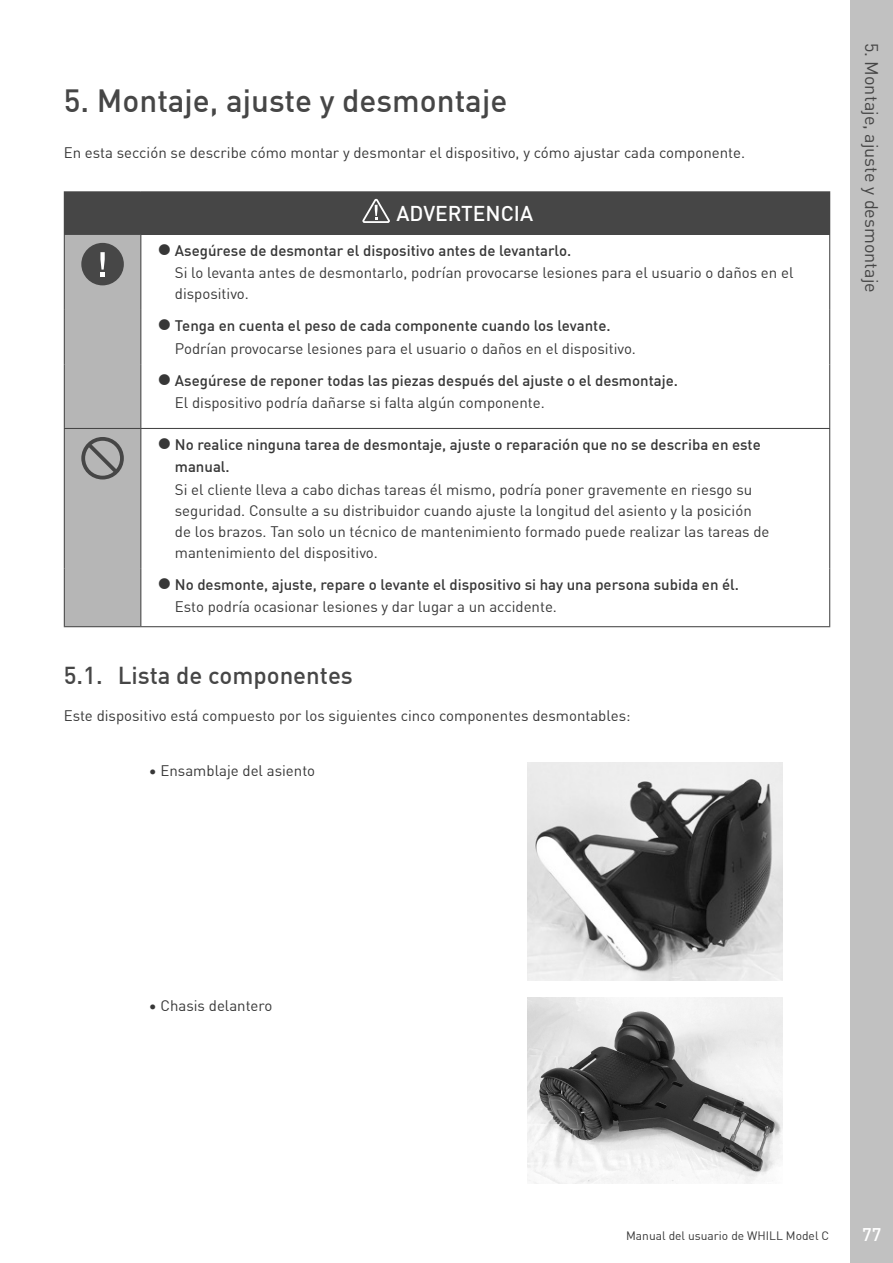
<style>
.page{position:relative;width:893px;height:1263px;background:#fff}
.page>*{position:absolute;margin:0;border:0;box-sizing:border-box;transform-origin:0 0}
.t1{font:500 31.5px "DIN Offc";color:#464646}
.t2{font:500 24px "DIN Offc";color:#464646}
.t3{font:500 21px "DIN Offc";color:#fff}
.t4{font:18px "DIN Offc";color:#464646}
.t5{font:500 18px "DIN Offc";color:#fff}
.t6{font:15px/21px "DIN Offc";color:#373737}
.t7{font:500 15px/22.5px "DIN Offc";color:#373737}
.t8{font:12px "DIN Offc";color:#373737}
</style>
<div class="page">
<div style="left:850px;top:0;width:43px;height:1263px;background:#c1c1c1"></div>
<div style="left:64px;top:192px;width:766px;height:42px;background:#464646"></div>
<hr style="left:64px;top:191px;width:77px;height:1px;background:#464646">
<hr style="left:141px;top:191px;width:689px;height:1px;background:#464646">
<hr style="left:141px;top:234px;width:689px;height:1px;background:#464646">
<hr style="left:829px;top:235px;width:1px;height:75px;background:#464646">
<hr style="left:829px;top:310px;width:1px;height:54px;background:#464646">
<hr style="left:829px;top:364px;width:1px;height:64px;background:#464646">
<hr style="left:141px;top:428px;width:689px;height:1px;background:#464646">
<hr style="left:829px;top:429px;width:1px;height:139px;background:#464646">
<hr style="left:829px;top:568px;width:1px;height:58px;background:#464646">
<hr style="left:141px;top:626px;width:689px;height:1px;background:#464646">
<svg style="left:362px;top:198px;width:28px;height:25px"></svg>
<svg style="left:64px;top:234px;width:77px;height:393px;background:#a5a5a5"></svg>
<img style="left:527px;top:763px;width:255px;height:218px">
<img style="left:527px;top:998px;width:255px;height:185px">
<h1 class="t1" style="left:64px;top:80px;width:445px">5. Montaje, ajuste y desmontaje</h1>
<p class="t6" style="left:64px;top:142px;width:683px">En esta sección se describe cómo montar y desmontar el dispositivo y, cómo ajustar cada componente.</p>
<h3 class="t3" style="left:396px;top:199px;width:138px">ADVERTENCIA</h3>
<p class="t7" style="left:175px;top:239px;width:398px">Asegúrese de desmontar el dispositivo antes de levantarlo.</p>
<p class="t6" style="left:175px;top:262px;width:620px">Si lo levanta antes de desmontarlo, podrían provocarse lesiones para el usuario o daños en el dispositivo.</p>
<p class="t7" style="left:175px;top:315px;width:437px">Tenga en cuenta el peso de cada componente cuando los levante.</p>
<p class="t6" style="left:175px;top:338px;width:463px">Podrían provocarse lesiones para el usuario o daños en el dispositivo.</p>
<p class="t7" style="left:175px;top:369px;width:505px">Asegúrese de reponer todas las piezas después del ajuste o el desmontaje.</p>
<p class="t6" style="left:175px;top:392px;width:371px">El dispositivo podría dañarse si falta algún componente.</p>
<p class="t7" style="left:175px;top:433px;width:587px">No realice ninguna tarea de desmontaje, ajuste o reparación que no se describa en este manual.</p>
<p class="t6" style="left:175px;top:479px;width:596px">Si el cliente lleva a cabo dichas tareas él mismo, podría poner gravemente en riesgo su seguridad. Consulte a su distribuidor cuando ajuste la longitud del asiento lay posición de los brazos. Tan solo un técnico de mantenimiento formado puede realizar las tareas de mantenimiento del dispositivo.</p>
<p class="t7" style="left:175px;top:573px;width:566px">No desmonte, ajuste, repare o levante el dispositivo si hay una persona subida en él.</p>
<p class="t6" style="left:175px;top:596px;width:384px">Esto podría ocasionar lesiones y dar lugar a un accidente.</p>
<h2 class="t2" style="left:118px;top:659px;width:237px">Lista de componentes</h2>
<h2 class="t2" style="left:64px;top:659px;width:40px">5.1.</h2>
<p class="t6" style="left:64px;top:705px;width:568px">Este dispositivo está compuesto por los siguientes cinco componentes desmontables:</p>
<p class="t6" style="left:149px;top:760px;width:168px">• Ensamblaje del asiento</p>
<p class="t4" style="left:883px;top:43px;width:252px;rotate:90deg">5. Montaje, ajuste y desmontaje</p>
<p class="t6" style="left:149px;top:995px;width:125px">• Chasis delantero</p>
<p class="t8" style="left:626px;top:1228px;width:205px">Manual del usuario de WHILL Model C</p>
<p class="t5" style="left:862px;top:1223px;width:21px">77</p>
</div>
